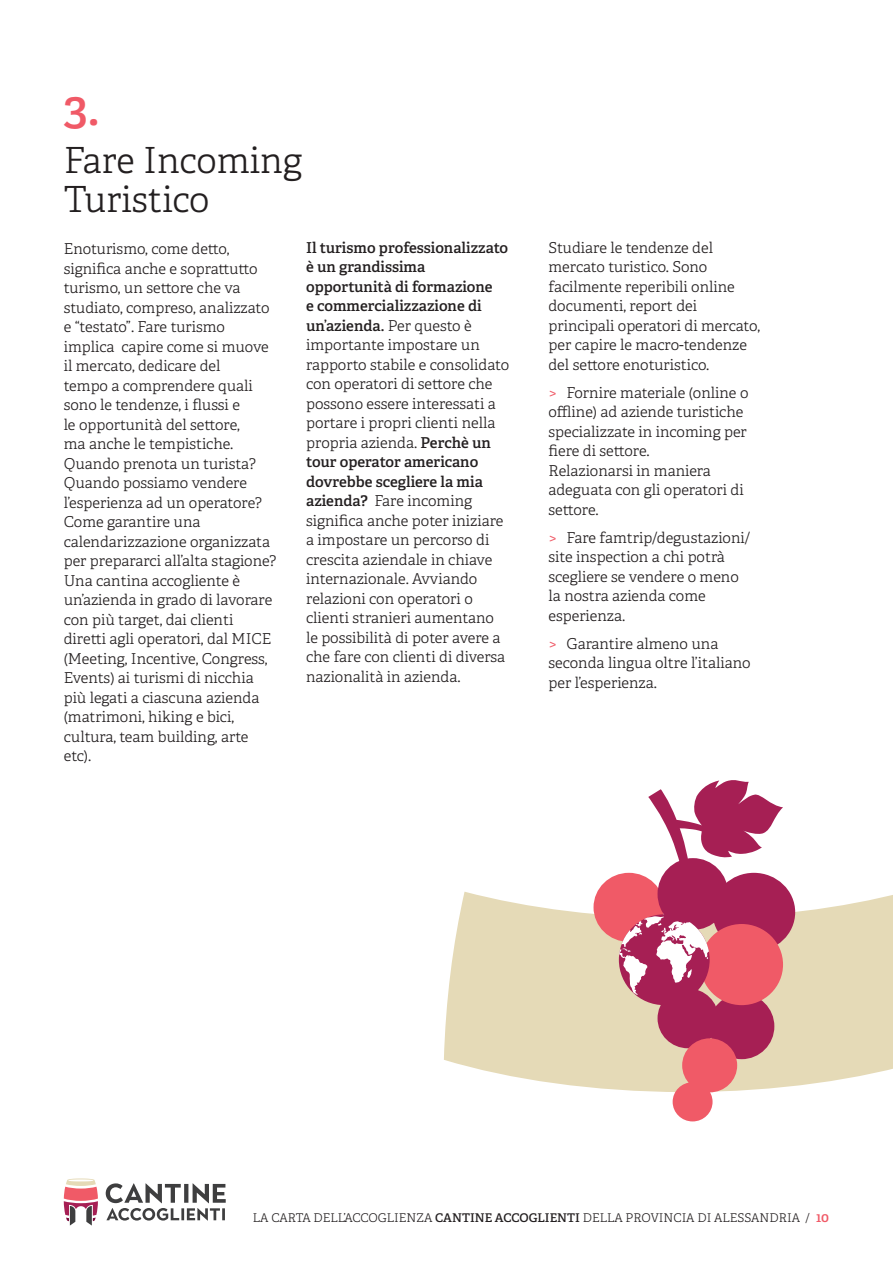
<style>
.page{position:relative;width:893px;height:1263px;background:#fff}
.page>*{position:absolute;margin:0;border:0;box-sizing:border-box;transform-origin:0 0}
.t1{font:600 48px "Adelle";color:#f05a67}
.t2{font:300 36px/39px "Adelle";color:#231f20}
.t3{font:300 15px/19.5px "Adelle";color:#231f20}
.t4{font:300 12px "Adelle";color:#231f20}
.s1{font-weight:600}
.s2{color:#f05a67}
.s3{font-weight:600;font-size:13.5px;color:#f05a67}
</style>
<div class="page">
<svg style="left:64px;top:1178px;width:34px;height:47px"></svg>
<svg style="left:106px;top:1183px;width:120px;height:37px"></svg>
<svg style="left:444px;top:892px;width:449px;height:200px;background:#e8dec0"></svg>
<div style="left:709px;top:993px;width:65px;height:66px;background:#a61f54;border-radius:50%"></div>
<div style="left:712px;top:873px;width:83px;height:79px;background:#a61f54;border-radius:50%"></div>
<div style="left:700px;top:924px;width:83px;height:81px;background:#f05a67;border-radius:50%"></div>
<div style="left:593px;top:873px;width:71px;height:69px;background:#f05a67;border-radius:50%"></div>
<div style="left:657px;top:858px;width:71px;height:72px;background:#a61f54;border-radius:50%"></div>
<svg style="left:648px;top:780px;width:135px;height:85px"></svg>
<div style="left:619px;top:914px;width:91px;height:91px;background:#a61f54;border-radius:50%"></div>
<svg style="left:619px;top:916px;width:90px;height:79px"></svg>
<div style="left:657px;top:988px;width:61px;height:60px;background:#a61f54;border-radius:50%"></div>
<div style="left:682px;top:1038px;width:55px;height:54px;background:#f05a67;border-radius:50%"></div>
<div style="left:673px;top:1082px;width:39px;height:39px;background:#f05a67;border-radius:50%"></div>
<h1 class="t1" style="left:64px;top:78px;width:37px">3.</h1>
<h2 class="t2" style="left:64px;top:141px;width:240px">Fare Incoming<br>Turistico</h2>
<p class="t3" style="left:64px;top:239px;width:214px">Enoturismo, come detto, significa anche e soprattutto turismo, un settore che va studiato, compreso, analizzato e “testato”. Fare turismo implica capire come si muove il mercato, dedicare del<br>tempo a comprendere quali sono le tendenze, i flussi e<br>le opportunità del settore,<br>ma anche le tempistiche.<br>Quando prenota un turista?<br>Quando possiamo vendere l’esperienza ad un operatore?<br>Come garantire una calendarizzazione organizzata per prepararci all’alta stagione?<br>Una cantina accogliente è un’azienda in grado di lavorare con più target, dai clienti diretti agli operatori, dal MICE (Meeting, Incentive, Congress,<br>Events) ai turismi di nicchia più legati a ciascuna azienda (matrimoni, hiking e bici, cultura, team building, arte etc).</p>
<p class="t3" style="left:306px;top:238px;width:205px"><span class="s1">Il turismo professionalizzato è un grandissima opportunità di formazione<br>e commercializzazione di un’azienda.</span> Per questo è importante impostare un rapporto stabile e consolidato con operatori di settore che possono essere interessati a portare i propri clienti nella propria azienda. <span class="s1">Perchè un tour operator americano dovrebbe scegliere la mia azienda?</span> Fare incoming significa anche poter iniziare a impostare un percorso di crescita aziendale in chiave internazionale. Avviando relazioni con operatori o clienti stranieri aumentano le possibilità di poter avere a che fare con clienti di diversa nazionalità in azienda.</p>
<p class="t3" style="left:548px;top:238px;width:213px">Studiare le tendenze del mercato turistico. Sono facilmente reperibili online documenti, report dei principali operatori di mercato, per capire le macro-tendenze del settore enoturistico.</p>
<p class="t3" style="left:548px;top:383px;width:201px"><span class="s2">&gt;</span> Fornire materiale (online o offline) ad aziende turistiche specializzate in incoming per fiere di settore.<br>Relazionarsi in maniera adeguata con gli operatori di settore.</p>
<p class="t3" style="left:548px;top:528px;width:203px"><span class="s2">&gt;</span> Fare famtrip/degustazioni/ site inspection a chi potrà scegliere se vendere o meno la nostra azienda come esperienza.</p>
<p class="t3" style="left:548px;top:634px;width:204px"><span class="s2">&gt;</span> Garantire almeno una seconda lingua oltre l’italiano per l’esperienza.</p>
<p class="t4" style="left:253px;top:1210px;width:578px">LA CARTA DELL’ACCOGLIENZA <span class="s1">CANTINE ACCOGLIENTI</span> DELLA PROVINCIA DI ALESSANDRIA / <span class="s3">10</span></p>
</div>
